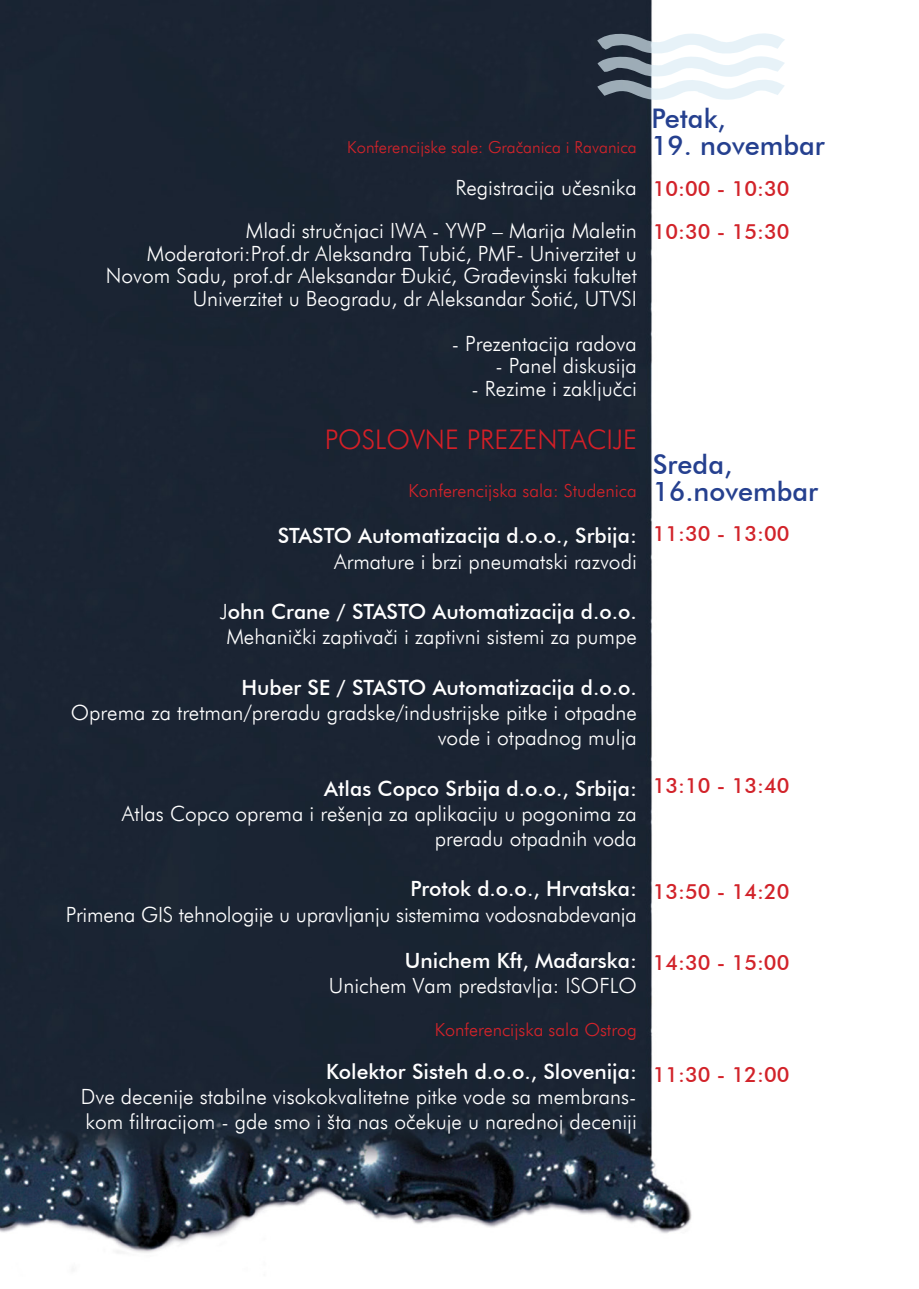
<style>
.page{position:relative;width:919px;height:1289px;background:#fff}
.page>*{position:absolute;margin:0;border:0;box-sizing:border-box;transform-origin:0 0}
.t1{font:500 27px/27px "Futura BT";color:#25408f}
.t2{font:300 27px "Futura BT";color:#d41f27}
.t3{font:300 21px/25.2px "Futura BT";color:#fff;text-align:right}
.t4{font:500 21px "Futura BT";color:#fff}
.t5{font:500 21px/43.5px "Futura BT";color:#d2232a}
.t6{font:300 18px "Futura BT";color:#d2232a}
.t7{font:300 16.5px "Futura BT";color:#d2232a}
.s1{font-weight:500}
.s2{color:#d41f27}
</style>
<div class="page">
<img style="left:0;top:0;width:692px;height:1253px">
<svg style="left:597px;top:33px;width:188px;height:67px"></svg>
<p class="t7" style="left:347px;top:137px;width:291px">Konferencijske sale: Gračanica i Ravanica</p>
<p class="t3" style="left:246px;top:165px;width:392px;line-height:43.5px">Registracija učesnika<br>Mladi stručnjaci IWA - YWP – Marija Maletin</p>
<p class="t3" style="left:106px;top:242px;width:532px;line-height:22.5px">Moderatori:Prof.dr Aleksandra Tubić, PMF- Univerzitet u<br>Novom Sadu, prof.dr Aleksandar \ukić, Građevinski fakultet<br>Univerzitet u Beogradu, dr Aleksandar [otić, UTVSI</p>
<p class="t3" style="left:452px;top:331px;width:186px">- Prezentacija radova</p>
<p class="t3" style="left:495px;top:353px;width:143px">- Panel diskusija</p>
<p class="t3" style="left:471px;top:376px;width:167px">- Rezime i zaključci</p>
<p class="t2" style="left:325px;top:423px;width:313px">POSLOVNE PREZENTACIJE</p>
<p class="t6" style="left:408px;top:479px;width:230px">Konferencijska sala: Studenica</p>
<p class="t4" style="left:278px;top:523px;width:360px">STASTO Automatizacija d.o.o., Srbija:</p>
<p class="t3" style="left:334px;top:548px;width:304px">Armature i brzi pneumatski razvodi</p>
<p class="t3" style="left:220px;top:599px;width:418px;text-align:center">J<span class="s1">ohn Crane / STASTO Automatizacija d.o.o.<br></span>Mehanički zaptivači i zaptivni sistemi za pumpe</p>
<p class="t4" style="left:241px;top:674px;width:397px">Huber SE / STASTO Automatizacija d.o.o.</p>
<p class="t3" style="left:71px;top:699px;width:567px">Oprema za tretman/preradu gradske/industrijske pitke i otpadne vode i otpadnog mulja</p>
<p class="t4" style="left:324px;top:775px;width:314px">Atlas Copco Srbija d.o.o., Srbija:</p>
<p class="t3" style="left:122px;top:800px;width:516px">Atlas Copco oprema i re{enja za aplikaciju u pogonima za preradu otpadnih voda</p>
<p class="t4" style="left:410px;top:876px;width:228px">Protok d.o.o., Hrvatska:</p>
<p class="t3" style="left:66px;top:901px;width:572px">Primena GIS tehnologije u upravljanju sistemima vodosnabdevanja</p>
<p class="t4" style="left:405px;top:947px;width:233px">Unichem Kft, Mađarska:</p>
<p class="t3" style="left:329px;top:972px;width:309px">Unichem Vam predstavlja: ISOFLO</p>
<p class="t6" style="left:434px;top:1018px;width:204px">Konferencijska sala Ostrog</p>
<p class="t4" style="left:326px;top:1058px;width:312px">Kolektor Sisteh d.o.o., Slovenija:</p>
<p class="t3" style="left:81px;top:1083px;width:557px;text-align:left">Dve decenije stabilne visokokvalitetne pitke vode sa membrans&shy;kom filtracijom - gde smo i {ta nas očekuje u narednoj deceniji</p>
<p class="t1" style="left:651px;top:104px;width:76px">Petak,</p>
<p class="t1" style="left:651px;top:131px;width:175px">19. novembar</p>
<p class="t5" style="left:652px;top:166px;width:138px">10:00 - 10:30<br>10:30 - 15:30</p>
<p class="t1" style="left:652px;top:451px;width:167px">Sreda,<br>16.novembar</p>
<p class="t5" style="left:652px;top:511px;width:138px">11:30 - 13:00</p>
<p class="t5" style="left:652px;top:763px;width:138px">13:10 <span class="s2">-</span> 13:40</p>
<p class="t5" style="left:652px;top:869px;width:138px">13:50 <span class="s2">-</span> 14:20</p>
<p class="t5" style="left:652px;top:940px;width:138px">14:30 <span class="s2">-</span> 15:00</p>
<p class="t5" style="left:652px;top:1052px;width:138px">11:30 <span class="s2">-</span> 12:00</p>
</div>
